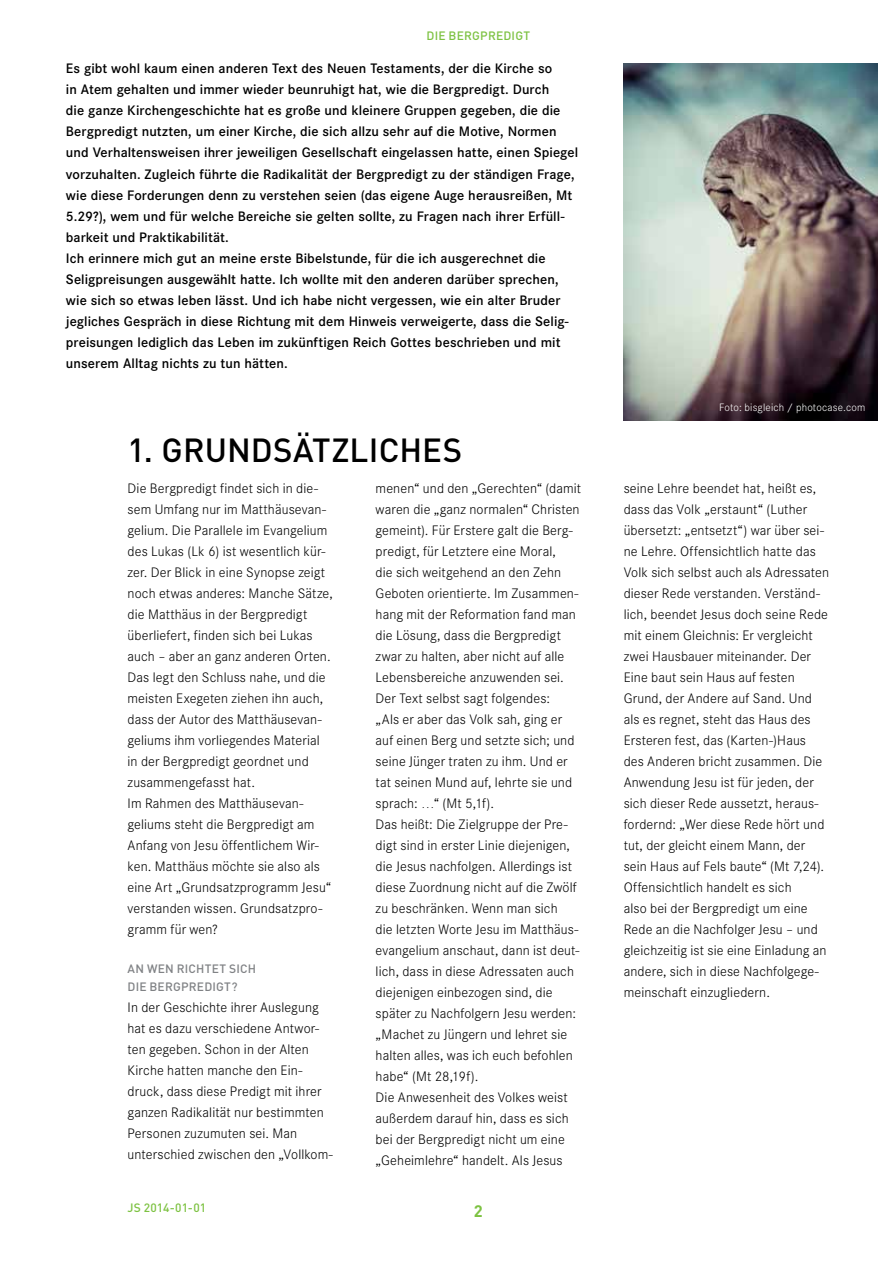
<style>
.page{position:relative;width:893px;height:1263px;background:#fff}
.page>*{position:absolute;margin:0;border:0;box-sizing:border-box;transform-origin:0 0}
.t1{font:500 33px "DIN";color:#000}
.t2{font:700 16.5px "DIN";color:#7dc242}
.t3{font:300 13.5px/21px "Corporate SBQ";letter-spacing:.01em;color:#000}
.t4{font:500 13.5px/21px "Corporate SBQ";letter-spacing:.005em;color:#000}
.t5{font:500 12px "DIN";letter-spacing:.015em;color:#808285}
.t6{font:500 12px "DIN";letter-spacing:.015em;color:#7dc242}
.t7{font:300 10.5px "Corporate SBQ";letter-spacing:.02em;color:#fff}
</style>
<div class="page">
<img style="left:624px;top:64px;width:254px;height:356px">
<p class="t6" style="left:427px;top:28px;width:105px">DIE BERGPREDIGT</p>
<p class="t4" style="left:66px;top:58px;width:514px">Es gibt wohl kaum einen anderen Text des Neuen Testaments, der die Kirche so<br>in Atem gehalten und immer wieder beunruhigt hat, wie die Bergpredigt. Durch<br>die ganze Kirchengeschichte hat es große und kleinere Gruppen gegeben, die die Bergpredigt nutzten, um einer Kirche, die sich allzu sehr auf die Motive, Normen und Verhaltensweisen ihrer jeweiligen Gesellschaft eingelassen hatte, einen Spiegel vorzuhalten. Zugleich führte die Radikalität der Bergpredigt zu der ständigen Frage, wie diese Forderungen denn zu verstehen seien (das eigene Auge herausreißen, Mt 5.29?), wem und für welche Bereiche sie gelten sollte, zu Fragen nach ihrer Erfüll&shy;barkeit und Praktikabilität.<br>Ich erinnere mich gut an meine erste Bibelstunde, für die ich ausgerechnet die Seligpreisungen ausgewählt hatte. Ich wollte mit den anderen darüber sprechen, wie sich so etwas leben lässt. Und ich habe nicht vergessen, wie ein alter Bruder jegliches Gespräch in diese Richtung mit dem Hinweis verweigerte, dass die Selig&shy;preisungen lediglich das Leben im zukünftigen Reich Gottes beschrieben und mit unserem Alltag nichts zu tun hätten.</p>
<p class="t7" style="left:719px;top:401px;width:148px">Foto: bisgleich / photocase.com</p>
<h1 class="t1" style="left:128px;top:428px;width:336px">1. GRUNDSÄTZLICHES</h1>
<p class="t3" style="left:128px;top:478px;width:207px">Die Bergpredigt findet sich in die&shy;sem Umfang nur im Matthäusevan&shy;gelium. Die Parallele im Evangelium des Lukas (Lk 6) ist wesentlich kür&shy;zer. Der Blick in eine Synopse zeigt noch etwas anderes: Manche Sätze, die Matthäus in der Bergpredigt überliefert, finden sich bei Lukas auch – aber an ganz anderen Orten.<br>Das legt den Schluss nahe, und die meisten Exegeten ziehen ihn auch, dass der Autor des Matthäusevan&shy;geliums ihm vorliegendes Material in der Bergpredigt geordnet und zusammengefasst hat.<br>Im Rahmen des Matthäusevan&shy;geliums steht die Bergpredigt am<br>Anfang von Jesu öffentlichem Wir&shy;ken. Matthäus möchte sie also als eine Art „Grundsatzprogramm Jesu“ verstanden wissen. Grundsatzpro&shy;gramm für wen?</p>
<p class="t5" style="left:128px;top:961px;width:86px">AN WEN RICHTET</p>
<p class="t5" style="left:229px;top:961px;width:28px">SICH</p>
<p class="t5" style="left:128px;top:979px;width:7px">DIE</p>
<p class="t5" style="left:150px;top:979px;width:17px">BERGPREDIGT</p>
<p class="t5" style="left:231px;top:979px;width:8px">?</p>
<p class="t3" style="left:128px;top:997px;width:207px">In der Geschichte ihrer Auslegung hat es dazu verschiedene Antwor&shy;ten gegeben. Schon in der Alten<br>Kirche hatten manche den Ein&shy;druck, dass diese Predigt mit ihrer ganzen Radikalität nur bestimmten<br>Personen zuzumuten sei. Man unterschied zwischen den „Vollkom-</p>
<p class="t3" style="left:376px;top:478px;width:207px">menen“ und den „Gerechten“ (damit waren die „ganz normalen“ Christen gemeint). Für Erstere galt die Berg&shy;predigt, für Letztere eine Moral,<br>die sich weitgehend an den Zehn Geboten orientierte. Im Zusammen&shy;hang mit der Reformation fand man die Lösung, dass die Bergpredigt zwar zu halten, aber nicht auf alle Lebensbereiche anzuwenden sei.<br>Der Text selbst sagt folgendes:<br>„Als er aber das Volk sah, ging er auf einen Berg und setzte sich; und seine Jünger traten zu ihm. Und er tat seinen Mund auf, lehrte sie und sprach: …“ (Mt 5,1f).<br>Das heißt: Die Zielgruppe der Pre&shy;digt sind in erster Linie diejenigen, die Jesus nachfolgen. Allerdings ist diese Zuordnung nicht auf die Zwölf zu beschränken. Wenn man sich<br>die letzten Worte Jesu im Matthäus&shy;evangelium anschaut, dann ist deut&shy;lich, dass in diese Adressaten auch diejenigen einbezogen sind, die später zu Nachfolgern Jesu werden: „Machet zu Jüngern und lehret sie halten alles, was ich euch befohlen habe“ (Mt 28,19f).<br>Die Anwesenheit des Volkes weist außerdem darauf hin, dass es sich bei der Bergpredigt nicht um eine „Geheimlehre“ handelt. Als Jesus</p>
<p class="t3" style="left:624px;top:478px;width:207px">seine Lehre beendet hat, heißt es, dass das Volk „erstaunt“ (Luther übersetzt: „entsetzt“) war über sei&shy;ne Lehre. Offensichtlich hatte das Volk sich selbst auch als Adressaten dieser Rede verstanden. Verständ&shy;lich, beendet Jesus doch seine Rede mit einem Gleichnis: Er vergleicht zwei Hausbauer miteinander. Der Eine baut sein Haus auf festen Grund, der Andere auf Sand. Und als es regnet, steht das Haus des Ersteren fest, das (Karten-)Haus des Anderen bricht zusammen. Die Anwendung Jesu ist für jeden, der sich dieser Rede aussetzt, heraus&shy;fordernd: „Wer diese Rede hört und tut, der gleicht einem Mann, der sein Haus auf Fels baute“ (Mt 7,24).<br>Offensichtlich handelt es sich<br>also bei der Bergpredigt um eine Rede an die Nachfolger Jesu – und gleichzeitig ist sie eine Einladung an andere, sich in diese Nachfolgege&shy;meinschaft einzugliedern.</p>
<p class="t6" style="left:128px;top:1199px;width:80px">JS 2014-01-01</p>
<p class="t2" style="left:474px;top:1200px;width:10px">2</p>
</div>
